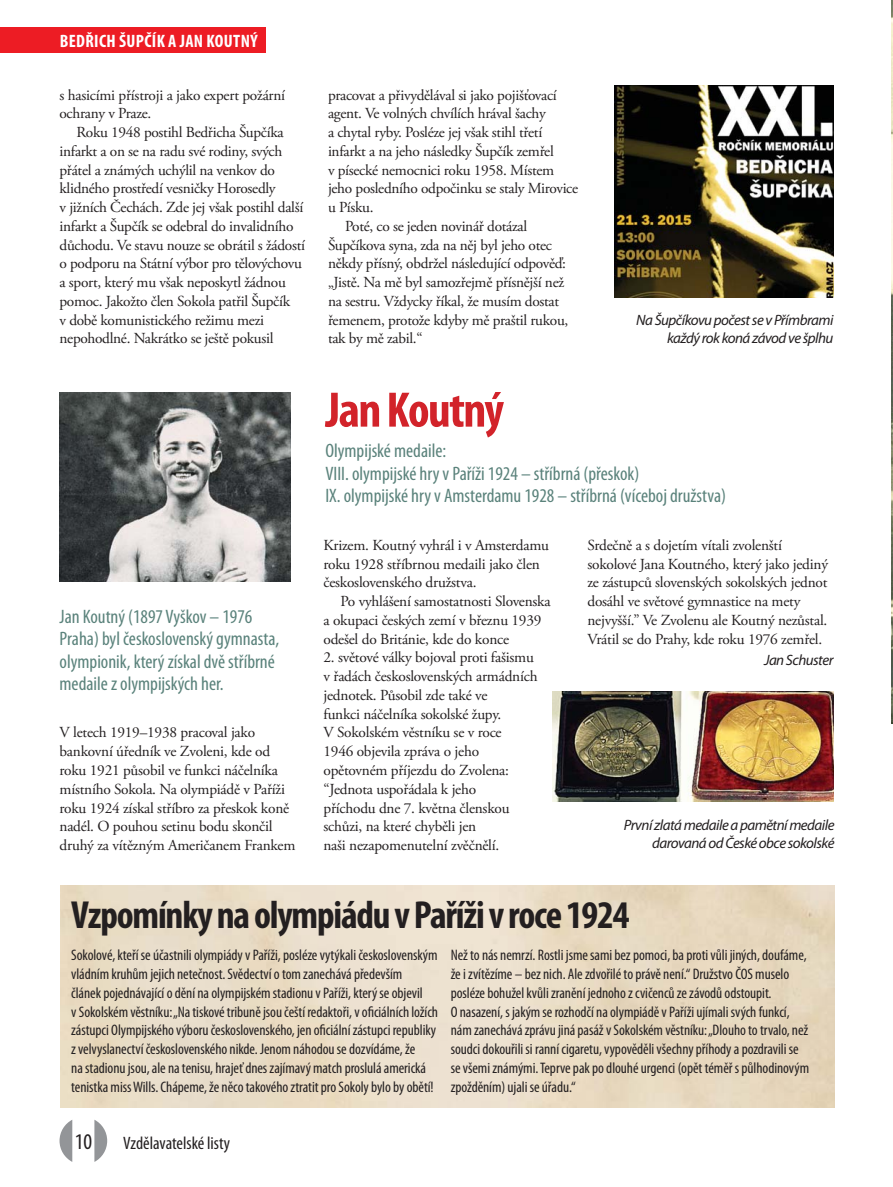
<style>
.page{position:relative;width:893px;height:1187px;background:#fff}
.page>*{position:absolute;margin:0;border:0;box-sizing:border-box;transform-origin:0 0}
.t1{font:700 condensed 50.25px "Myriad Pro";letter-spacing:-.03em;color:#d2232a}
.t2{font:700 condensed 39.3px "Myriad Pro";letter-spacing:-.03em;color:#231f20}
.t3{font:condensed 22.5px "Myriad Pro";color:#231f20}
.t4{font:condensed 19.5px/22.5px "Myriad Pro";color:#5a827b}
.t5{font:700 condensed 18px "Myriad Pro";letter-spacing:.02em;color:#fff}
.t6{font:condensed 18px "Myriad Pro";color:#231f20}
.t7{font:15.3px/18.8px "Adobe Garamond Pro";letter-spacing:-.02em;color:#231f20}
.t8{font:condensed 15.3px/18.8px "Myriad Pro";letter-spacing:-.005em;color:#231f20}
.t9{font:italic 15px/18px "Myriad Pro";letter-spacing:-.035em;color:#231f20;text-align:right}
</style>
<div class="page">
<img style="left:892px;top:0;width:1px;height:723px">
<img style="left:615px;top:85px;width:218px;height:213px">
<img style="left:60px;top:392px;width:230px;height:189px">
<img style="left:553px;top:691px;width:280px;height:110px">
<svg style="left:60px;top:1120px;width:47px;height:41px"></svg>
<div style="left:1px;top:28px;width:265px;height:25px;background:#ed1c24"></div>
<p class="t5" style="left:60px;top:35px;width:199px">BEDŘICH ŠUPČÍK A JAN KOUTNÝ</p>
<p class="t7" style="left:60px;top:87px;width:227px">s hasicími přístroji a jako expert požární ochrany v Praze.</p>
<p class="t7" style="left:60px;top:124px;width:247px;text-indent:17px">Roku 1948 postihl Bedřicha Šupčíka infarkt a on se na radu své rodiny, svých přátel a známých uchýlil na venkov do klidného prostředí vesničky Horosedly<br>v jižních Čechách. Zde jej však postihl další infarkt a Šupčík se odebral do invalidního důchodu. Ve stavu nouze se obrátil s žádostí o podporu na Státní výbor pro tělovýchovu a sport, který mu však neposkytl žádnou pomoc. Jakožto člen Sokola patřil Šupčík<br>v době komunistického režimu mezi nepohodlné. Nakrátko se ještě pokusil</p>
<p class="t4" style="left:60px;top:606px;width:221px">Jan Koutný (1897 Vyškov – 1976<br>Praha) byl československý gymnasta, olympionik, který získal dvě stříbrné medaile z olympijských her.</p>
<p class="t7" style="left:60px;top:724px;width:237px">V letech 1919–1938 pracoval jako bankovní úředník ve Zvoleni, kde od roku 1921 působil ve funkci náčelníka místního Sokola. Na olympiádě v Paříži roku 1924 získal stříbro za přeskok koně nadél. O pouhou setinu bodu skončil druhý za vítězným Američanem Frankem</p>
<p class="t7" style="left:328px;top:87px;width:230px">pracovat a přivydělával si jako pojišťovací</p>
<p class="t7" style="left:328px;top:105px;width:219px">agent. Ve volných chvílích hrával šachy</p>
<p class="t7" style="left:328px;top:124px;width:216px">a chytal ryby. Posléze jej však stihl třetí</p>
<p class="t7" style="left:328px;top:143px;width:227px">infarkt a na jeho následky Šupčík zemřel</p>
<p class="t7" style="left:328px;top:162px;width:228px">v písecké nemocnici roku 1958. Místem</p>
<p class="t7" style="left:328px;top:180px;width:252px">jeho posledního odpočinku se staly Mirovice</p>
<p class="t7" style="left:328px;top:199px;width:47px">u Písku.</p>
<p class="t7" style="left:345px;top:218px;width:184px">Poté, co se jeden novinář dotázal</p>
<p class="t7" style="left:328px;top:237px;width:225px">Šupčíkova syna, zda na něj byl jeho otec</p>
<p class="t7" style="left:328px;top:255px;width:240px">někdy přísný, obdržel následující odpověď:</p>
<p class="t7" style="left:328px;top:274px;width:238px">„Jistě. Na mě byl samozřejmě přísnější než</p>
<p class="t7" style="left:328px;top:293px;width:233px">na sestru. Vždycky říkal, že musím dostat</p>
<p class="t7" style="left:328px;top:312px;width:242px">řemenem, protože kdyby mě praštil rukou,</p>
<p class="t7" style="left:328px;top:330px;width:96px">tak by mě zabil.“</p>
<p class="t9" style="left:636px;top:312px;width:199px">Na Šupčíkovu počest se v Přímbrami každý rok koná závod ve šplhu</p>
<h1 class="t1" style="left:325px;top:391px;width:180px">Jan Koutný</h1>
<p class="t4" style="left:325px;top:441px;width:402px">Olympijské medaile:<br>VIII. olympijské hry v Paříži 1924 – stříbrná (přeskok)<br>IX. olympijské hry v Amsterdamu 1928 – stříbrná (víceboj družstva)</p>
<p class="t7" style="left:323px;top:537px;width:227px">Krizem. Koutný vyhrál i v Amsterdamu roku 1928 stříbrnou medaili jako člen československého družstva.</p>
<p class="t7" style="left:323px;top:593px;width:229px;text-indent:17px">Po vyhlášení samostatnosti Slovenska a okupaci českých zemí v březnu 1939 odešel do Británie, kde do konce</p>
<p class="t7" style="left:323px;top:649px;width:216px">2. světové války bojoval proti fašismu v řadách československých armádních jednotek. Působil zde také ve<br>funkci náčelníka sokolské župy.<br>V Sokolském věstníku se v roce<br>1946 objevila zpráva o jeho opětovném příjezdu do Zvolena: “Jednota uspořádala k jeho<br>příchodu dne 7. května členskou schůzi, na které chyběli jen<br>naši nezapomenutelní zvěčnělí.</p>
<p class="t7" style="left:587px;top:537px;width:242px">Srdečně a s dojetím vítali zvolenští sokolové Jana Koutného, který jako jediný ze zástupců slovenských sokolských jednot dosáhl ve světové gymnastice na mety nejvyšší.” Ve Zvolenu ale Koutný nezůstal.<br>Vrátil se do Prahy, kde roku 1976 zemřel.</p>
<p class="t9" style="left:764px;top:652px;width:71px">Jan Schuster</p>
<p class="t9" style="left:624px;top:816px;width:212px">První zlatá medaile a pamětní medaile darovaná od České obce sokolské</p>
<h2 class="t2" style="left:71px;top:900px;width:560px">Vzpomínky na olympiádu v Paříži v roce 1924</h2>
<p class="t8" style="left:71px;top:947px;width:368px">Sokolové, kteří se účastnili olympiády v Paříži, posléze vytýkali československým vládním kruhům jejich netečnost. Svědectví o tom zanechává především<br>článek pojednávající o dění na olympijském stadionu v Paříži, který se objevil<br>v Sokolském věstníku: „Na tiskové tribuně jsou čeští redaktoři, v oficiálních ložích zástupci Olympijského výboru československého, jen oficiální zástupci republiky z velvyslanectví československého nikde. Jenom náhodou se dozvídáme, že<br>na stadionu jsou, ale na tenisu, hrajeť dnes zajímavý match proslulá americká tenistka miss Wills. Chápeme, že něco takového ztratit pro Sokoly bylo by obětí!</p>
<p class="t8" style="left:451px;top:947px;width:360px">Než to nás nemrzí. Rostli jsme sami bez pomoci, ba proti vůli jiných, doufáme, že i zvítězíme – bez nich. Ale zdvořilé to právě není.“ Družstvo ČOS muselo posléze bohužel kvůli zranění jednoho z cvičenců ze závodů odstoupit.<br>O nasazení, s jakým se rozhodčí na olympiádě v Paříži ujímali svých funkcí, nám zanechává zprávu jiná pasáž v Sokolském věstníku: „Dlouho to trvalo, než soudci dokouřili si ranní cigaretu, vypověděli všechny příhody a pozdravili se se všemi známými. Teprve pak po dlouhé urgenci (opět téměř s půlhodinovým zpožděním) ujali se úřadu.“</p>
<h3 class="t3" style="left:75px;top:1132px;width:19px">10</h3>
<p class="t6" style="left:123px;top:1136px;width:108px">Vzdělavatelské listy</p>
</div>
